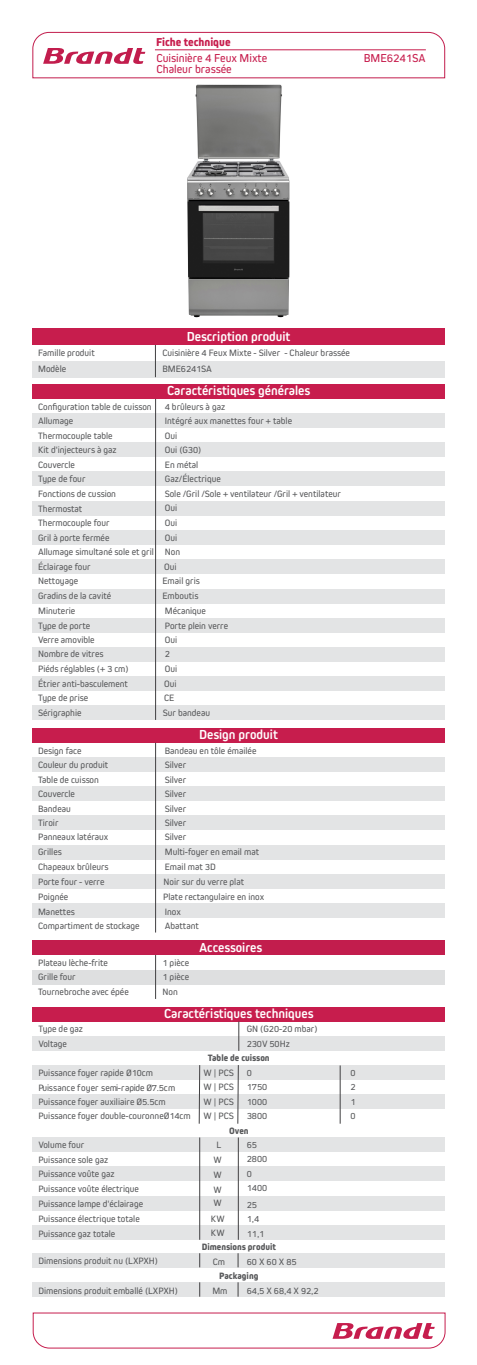
<style>
.page{position:relative;width:477px;height:1365px;background:#fff}
.page>*{position:absolute;margin:0;border:0;box-sizing:border-box;transform-origin:0 0}
.t1{font:700 13.6px "Kiro";color:#fff}
.t2{font:11.96px/10.8px "Kiro";color:#c71d4d}
.t3{font:800 11.96px "Kiro";color:#c71d4d}
.t4{font:9.6px/14.6px "Kiro";color:#58595b}
.t5{font:800 9.6px "Kiro";color:#58595b}
</style>
<div class="page">
<div style="left:33px;top:384px;width:411px;height:15px;background:#c71d4d"></div>
<div style="left:33px;top:329px;width:411px;height:16px;background:#c71d4d"></div>
<div style="left:33px;top:361px;width:411px;height:16px;background:#e3e4e5"></div>
<div style="left:33px;top:413px;width:411px;height:15px;background:#e3e4e5"></div>
<div style="left:33px;top:442px;width:411px;height:15px;background:#e3e4e5"></div>
<div style="left:33px;top:471px;width:411px;height:15px;background:#e3e4e5"></div>
<div style="left:33px;top:501px;width:411px;height:14px;background:#e3e4e5"></div>
<div style="left:33px;top:530px;width:411px;height:15px;background:#e3e4e5"></div>
<div style="left:33px;top:559px;width:411px;height:15px;background:#e3e4e5"></div>
<div style="left:33px;top:588px;width:411px;height:15px;background:#e3e4e5"></div>
<hr style="left:155px;top:345px;width:1px;height:32px;background:#414042">
<div style="left:33px;top:728px;width:411px;height:14px;background:#c71d4d"></div>
<div style="left:33px;top:757px;width:411px;height:15px;background:#e3e4e5"></div>
<div style="left:33px;top:786px;width:411px;height:15px;background:#e3e4e5"></div>
<div style="left:33px;top:815px;width:411px;height:15px;background:#e3e4e5"></div>
<div style="left:33px;top:844px;width:411px;height:15px;background:#e3e4e5"></div>
<div style="left:33px;top:874px;width:411px;height:14px;background:#e3e4e5"></div>
<div style="left:33px;top:903px;width:411px;height:14px;background:#e3e4e5"></div>
<div style="left:33px;top:1006px;width:411px;height:15px;background:#c71d4d"></div>
<div style="left:33px;top:1036px;width:411px;height:14px;background:#e3e4e5"></div>
<div style="left:33px;top:1064px;width:411px;height:15px;background:#e3e4e5"></div>
<div style="left:33px;top:1094px;width:411px;height:14px;background:#e3e4e5"></div>
<div style="left:33px;top:1137px;width:411px;height:14px;background:#e3e4e5"></div>
<div style="left:33px;top:1166px;width:411px;height:15px;background:#e3e4e5"></div>
<div style="left:33px;top:1195px;width:411px;height:15px;background:#e3e4e5"></div>
<div style="left:33px;top:1224px;width:411px;height:15px;background:#e3e4e5"></div>
<div style="left:33px;top:1252px;width:411px;height:15px;background:#e3e4e5"></div>
<div style="left:33px;top:1282px;width:411px;height:14px;background:#e3e4e5"></div>
<svg style="left:238px;top:1021px;width:1px;height:29px"></svg>
<svg style="left:198px;top:1064px;width:2px;height:59px"></svg>
<hr style="left:199px;top:1137px;width:1px;height:102px;background:#414042">
<svg style="left:199px;top:1253px;width:1px;height:14px"></svg>
<svg style="left:199px;top:1282px;width:1px;height:14px"></svg>
<svg style="left:237px;top:1253px;width:1px;height:14px"></svg>
<svg style="left:237px;top:1282px;width:1px;height:14px"></svg>
<svg style="left:237px;top:1064px;width:1px;height:59px"></svg>
<hr style="left:238px;top:1137px;width:1px;height:102px;background:#414042">
<hr style="left:339px;top:1065px;width:1px;height:58px;background:#414042">
<div style="left:33px;top:617px;width:411px;height:15px;background:#e3e4e5"></div>
<div style="left:33px;top:646px;width:411px;height:15px;background:#e3e4e5"></div>
<div style="left:33px;top:676px;width:411px;height:14px;background:#e3e4e5"></div>
<div style="left:33px;top:705px;width:411px;height:15px;background:#e3e4e5"></div>
<hr style="left:155px;top:742px;width:1px;height:190px;background:#414042">
<div style="left:33px;top:940px;width:411px;height:14px;background:#c21d4d"></div>
<div style="left:33px;top:969px;width:411px;height:15px;background:#dedfe0"></div>
<hr style="left:155px;top:954px;width:1px;height:44px;background:#414042">
<hr style="left:155px;top:399px;width:1px;height:321px;background:#414042">
<img style="left:174px;top:78px;width:129px;height:240px">
<svg style="left:32px;top:32px;width:412px;height:46px"></svg>
<svg style="left:33px;top:1312px;width:412px;height:36px"></svg>
<p class="t3" style="left:156px;top:35px;width:76px">Fiche technique</p>
<p class="t2" style="left:156px;top:52px;width:112px">Cuisinière 4 Feux Mixte<br>Chaleur brassée</p>
<p class="t2" style="left:363px;top:52px;width:63px">BME6241SA</p>
<h1 class="t1" style="left:187px;top:329px;width:105px">Description produit</h1>
<p class="t4" style="left:162px;top:345px;width:189px;line-height:15.6px">Cuisinière 4 Feux Mixte - Silver - Chaleur brassée<br>BME6241SA</p>
<p class="t4" style="left:38px;top:345px;width:58px;line-height:15.6px">Famille produit<br>Modèle</p>
<p class="t4" style="left:38px;top:399px;width:117px">Configuration table de cuisson<br>Allumage<br>Thermocouple table<br>Kit d'injecteurs à gaz<br>Couvercle<br>Type de four<br>Fonctions de cussion<br>Thermostat<br>Thermocouple four<br>Gril à porte fermée<br>Allumage simultané sole et gril</p>
<p class="t4" style="left:165px;top:399px;width:177px">4 brûleurs à gaz<br>Intégré aux manettes four + table<br>Oui<br>Oui (G30)<br>En métal<br>Gaz/Électrique<br>Sole /Gril /Sole + ventilateur /Gril + ventilateur<br>Oui<br>Oui<br>Oui<br>Non</p>
<h1 class="t1" style="left:167px;top:383px;width:144px">Caractéristiques générales</h1>
<p class="t4" style="left:38px;top:559px;width:54px">Éclairage four</p>
<p class="t4" style="left:164px;top:559px;width:14px">Oui</p>
<p class="t4" style="left:38px;top:573px;width:42px">Nettoyage</p>
<p class="t4" style="left:162px;top:573px;width:39px">Email gris</p>
<p class="t4" style="left:38px;top:588px;width:74px">Gradins de la cavité</p>
<p class="t4" style="left:162px;top:588px;width:37px">Emboutis</p>
<p class="t4" style="left:38px;top:603px;width:92px;line-height:14.4px">Minuterie<br>Type de porte<br>Verre amovible<br>Nombre de vitres<br>Piéds réglables (+ 3 cm)</p>
<p class="t4" style="left:165px;top:603px;width:65px;line-height:14.7px">Mécanique<br>Porte plein verre</p>
<p class="t4" style="left:165px;top:632px;width:14px;line-height:14.7px">Oui<br>2<br>Oui</p>
<p class="t4" style="left:38px;top:676px;width:91px">Étrier anti-basculement</p>
<p class="t4" style="left:164px;top:676px;width:14px">Oui</p>
<p class="t4" style="left:38px;top:690px;width:52px">Type de prise</p>
<p class="t4" style="left:164px;top:690px;width:12px">CE</p>
<p class="t4" style="left:38px;top:705px;width:45px">Sérigraphie</p>
<p class="t4" style="left:163px;top:705px;width:49px">Sur bandeau</p>
<h1 class="t1" style="left:199px;top:726px;width:80px">Design produit</h1>
<p class="t4" style="left:38px;top:743px;width:72px">Design face<br>Couleur du produit<br>Table de cuisson<br>Couvercle<br>Bandeau<br>Tiroir<br>Panneaux latéraux<br>Grilles<br>Chapeaux brûleurs</p>
<p class="t4" style="left:165px;top:743px;width:93px">Bandeau en tôle émailée<br>Silver<br>Silver<br>Silver<br>Silver<br>Silver<br>Silver</p>
<p class="t4" style="left:38px;top:904px;width:103px">Manettes<br>Compartiment de stockage</p>
<p class="t4" style="left:165px;top:904px;width:36px">Inox<br>Abattant</p>
<p class="t4" style="left:165px;top:844px;width:96px">Multi-foyer en email mat<br>Email mat 3D</p>
<p class="t4" style="left:38px;top:874px;width:68px">Porte four - verre</p>
<p class="t4" style="left:163px;top:874px;width:82px">Noir sur du verre plat</p>
<p class="t4" style="left:38px;top:888px;width:32px">Poignée</p>
<p class="t4" style="left:163px;top:888px;width:102px">Plate rectangulaire en inox</p>
<p class="t4" style="left:38px;top:955px;width:92px">Plateau lèche-frite<br>Grille four<br>Tournebroche avec épée</p>
<p class="t4" style="left:162px;top:955px;width:28px;text-align:justify">1 pièce 1 pièce Non</p>
<h1 class="t1" style="left:199px;top:939px;width:64px">Accessoires</h1>
<h1 class="t1" style="left:164px;top:1005px;width:151px">Caractéristiques techniques</h1>
<p class="t4" style="left:38px;top:1021px;width:46px;line-height:14.2px">Type de gaz<br>Voltage</p>
<p class="t4" style="left:246px;top:1021px;width:72px;line-height:14.2px">GN (G20-20 mbar)<br>230V 50Hz</p>
<p class="t4" style="left:203px;top:1065px;width:32px;text-align:justify">W | PCS W | PCS W | PCS W | PCS</p>
<p class="t4" style="left:213px;top:1137px;width:10px;line-height:14.8px;text-align:justify">L W W W</p>
<p class="t4" style="left:213px;top:1195px;width:10px">W</p>
<p class="t5" style="left:208px;top:1052px;width:63px">Table de cuisson</p>
<p class="t4" style="left:38px;top:1065px;width:154px;line-height:14.4px">Puissance foyer rapide Ø10cm Puissance foyer semi-rapide Ø7.5cm Puissance foyer auxiliaire Ø5.5cm Puissance foyer double-couronneØ14cm</p>
<p class="t4" style="left:246px;top:1065px;width:22px">0<br>1750<br>1000<br>3800</p>
<p class="t4" style="left:246px;top:1137px;width:22px">65<br>2800<br>0</p>
<p class="t5" style="left:229px;top:1124px;width:21px">Oven</p>
<p class="t4" style="left:38px;top:1137px;width:78px">Volume four<br>Puissance sole gaz<br>Puissance voûte gaz</p>
<p class="t4" style="left:38px;top:1181px;width:106px;line-height:14.9px">Puissance voûte électrique<br>Puissance lampe d'éclairage<br>Puissance électrique totale</p>
<p class="t4" style="left:246px;top:1180px;width:22px">1400</p>
<p class="t4" style="left:246px;top:1196px;width:19px;line-height:14.4px">25<br>1,4<br>11,1</p>
<p class="t4" style="left:211px;top:1211px;width:15px;line-height:13.7px">KW<br>KW</p>
<p class="t4" style="left:38px;top:1225px;width:78px">Puissance gaz totale</p>
<p class="t4" style="left:38px;top:1253px;width:121px">Dimensions produit nu (LXPXH)</p>
<p class="t4" style="left:38px;top:1282px;width:141px">Dimensions produit emballé (LXPXH)</p>
<p class="t5" style="left:201px;top:1240px;width:76px">Dimensions produit</p>
<p class="t4" style="left:212px;top:1253px;width:14px">Cm</p>
<p class="t4" style="left:212px;top:1282px;width:17px">Mm</p>
<p class="t4" style="left:246px;top:1253px;width:51px">60 X 60 X 85</p>
<p class="t4" style="left:246px;top:1282px;width:73px">64,5 X 68,4 X 92,2</p>
<p class="t5" style="left:219px;top:1269px;width:41px">Packaging</p>
<p class="t4" style="left:350px;top:1065px;width:7px;text-align:justify">0<br>2<br>1<br>0</p>
</div>
